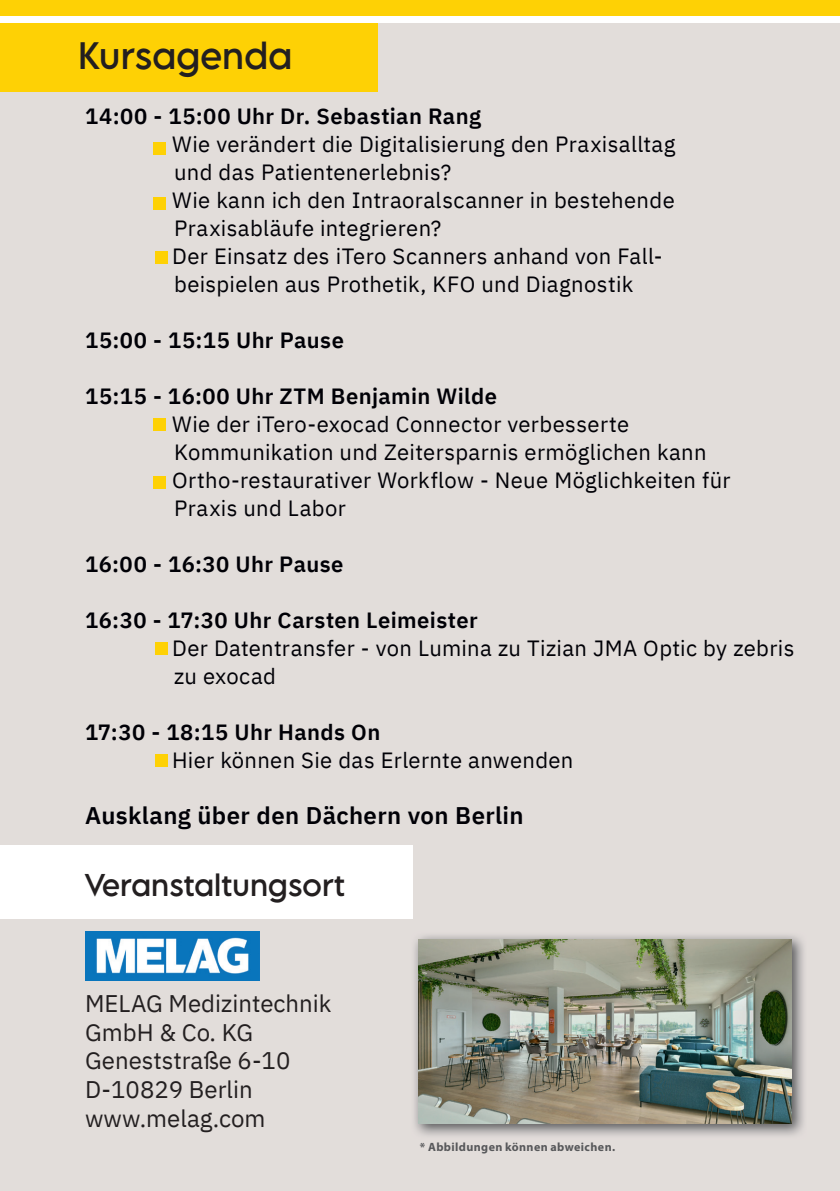
<style>
.page{position:relative;width:840px;height:1191px;background:#fff}
.page>*{position:absolute;margin:0;border:0;box-sizing:border-box;transform-origin:0 0}
.t1{font:34px "LEMONMILK Pro FTR";color:#231f20}
.t2{font:28px "LEMONMILK Pro FTR";color:#231f20}
.t3{font:24px/28.8px "IBM Plex Sans";color:#231f20}
.t4{font:600 24px "IBM Plex Sans";letter-spacing:.015em;color:#000006}
.t5{font:22px/28px "IBM Plex Sans";letter-spacing:.015em;color:#000006}
.t6{font:600 22px "IBM Plex Sans";letter-spacing:.02em;color:#000006}
.t7{font:700 12px "Myriad Pro";letter-spacing:.03em;color:#57585a}
</style>
<div class="page">
<div style="left:0;top:23px;width:839px;height:1168px;background:#e2ddda"></div>
<div style="left:0;top:24px;width:377px;height:68px;background:#fed105"></div>
<div style="left:0;top:845px;width:412px;height:73px;background:#fff"></div>
<div style="left:0;top:0;width:839px;height:16px;background:#fed105"></div>
<img style="left:414px;top:935px;width:390px;height:201px">
<img style="left:418px;top:939px;width:373px;height:185px">
<div style="left:153px;top:143px;width:13px;height:12px;background:#fed105"></div>
<div style="left:153px;top:197px;width:13px;height:13px;background:#fed105"></div>
<div style="left:155px;top:252px;width:12px;height:12px;background:#fed105"></div>
<div style="left:153px;top:476px;width:13px;height:12px;background:#fed105"></div>
<div style="left:153px;top:418px;width:13px;height:12px;background:#fed105"></div>
<div style="left:155px;top:754px;width:12px;height:12px;background:#fed105"></div>
<img style="left:85px;top:931px;width:174px;height:49px">
<div style="left:155px;top:642px;width:12px;height:12px;background:#fed105"></div>
<h1 class="t1" style="left:78px;top:33px;width:216px">Kursagenda</h1>
<p class="t6" style="left:85px;top:98px;width:397px">14:00 - 15:00 Uhr Dr. Sebastian Rang</p>
<p class="t5" style="left:174px;top:128px;width:502px;text-indent:-17px">- Wie verändert die Digitalisierung den Praxisalltag und das Patientenerlebnis?</p>
<p class="t5" style="left:174px;top:184px;width:502px;text-indent:-17px">- Wie kann ich den Intraoralscanner in bestehende<br>Praxisabläufe integrieren?</p>
<p class="t5" style="left:157px;top:240px;width:506px;text-align:center">- Der Einsatz des iTero Scanners anhand von Fall&shy;beispielen aus Prothetik, KFO und Diagnostik</p>
<p class="t6" style="left:85px;top:322px;width:260px">15:00 - 15:15 Uhr Pause</p>
<p class="t6" style="left:85px;top:378px;width:413px">15:15 - 16:00 Uhr ZTM Benjamin Wilde</p>
<p class="t5" style="left:174px;top:408px;width:533px;text-indent:-17px">- Wie der iTero-exocad Connector verbesserte<br>Kommunikation und Zeitersparnis ermöglichen kann</p>
<p class="t5" style="left:174px;top:464px;width:557px;text-indent:-17px">- Ortho-restaurativer Workflow - Neue Möglichkeiten für<br>Praxis und Labor</p>
<p class="t6" style="left:85px;top:546px;width:260px">16:00 - 16:30 Uhr Pause</p>
<p class="t6" style="left:85px;top:602px;width:394px">16:30 - 17:30 Uhr Carsten Leimeister</p>
<p class="t5" style="left:174px;top:632px;width:621px;text-indent:-17px">- Der Datentransfer - von Lumina zu Tizian JMA Optic by zebris zu exocad</p>
<p class="t6" style="left:85px;top:714px;width:296px">17:30 - 18:15 Uhr Hands On</p>
<p class="t5" style="left:157px;top:744px;width:417px">- Hier können Sie das Erlernte anwenden</p>
<p class="t4" style="left:85px;top:796px;width:439px">Ausklang über den Dächern von Berlin</p>
<p class="t2" style="left:84px;top:867px;width:261px">Veranstaltungsort</p>
<p class="t3" style="left:85px;top:986px;width:248px">MELAG Medizintechnik<br>GmbH &amp; Co. KG<br>Geneststraße 6-10<br>D-10829 Berlin www.melag.com</p>
<p class="t7" style="left:420px;top:1138px;width:197px">* Abbildungen können abweichen.</p>
</div>
